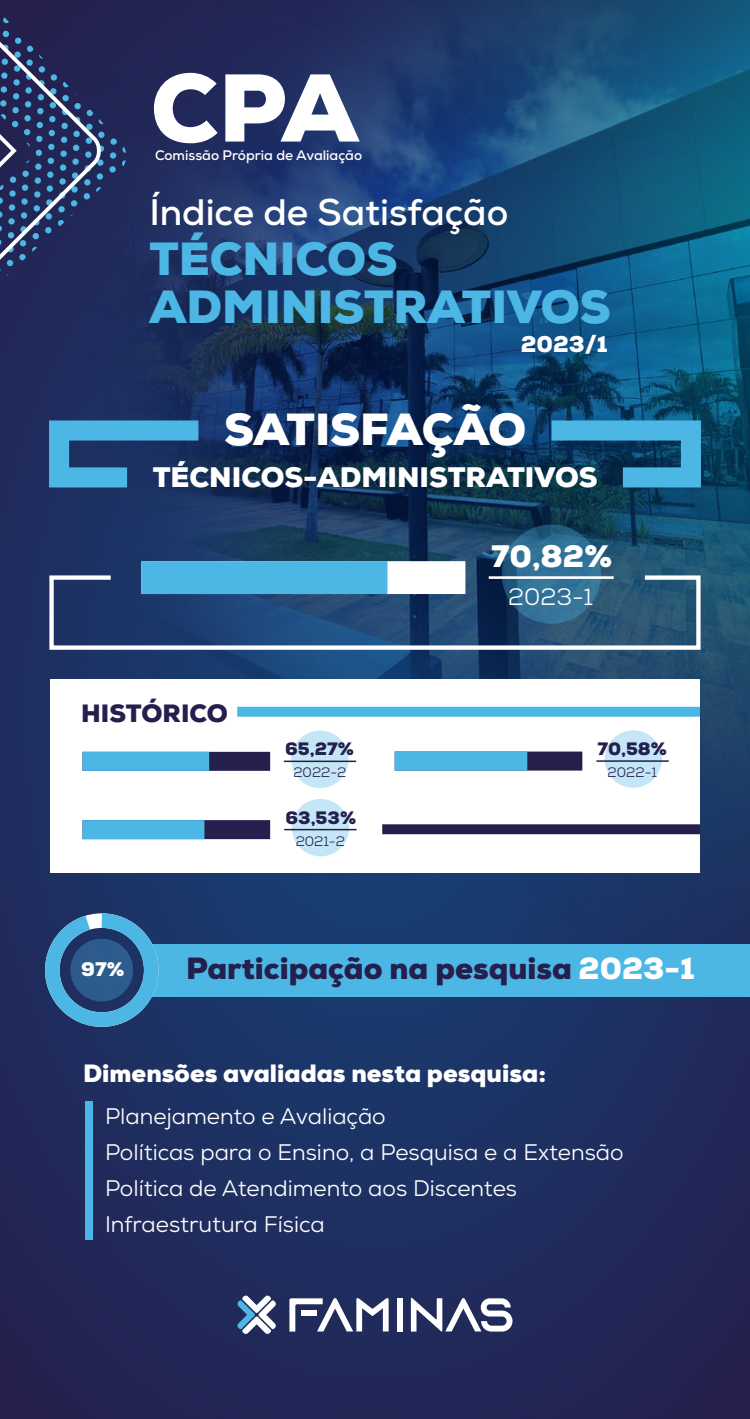
<style>
.page{position:relative;width:750px;height:1419px;background:#212959}
.page>*{position:absolute;margin:0;border:0;box-sizing:border-box;transform-origin:0 0}
.t1{font:900 95.88px "Nexa";color:#fff}
.t2{font:900 46.38px/48.2px "Nexa";color:#4cb6e5}
.t3{font:900 44.88px "Nexa";letter-spacing:-.01em;color:#fff}
.t4{font:700 36.75px "Nexa";color:#fff}
.t5{font:900 31px "Nexa";color:#fff}
.t6{font:900 30.62px "Nexa";color:#251f4d}
.t7{font:900 28.25px "Nexa";color:#fff}
.t8{font:900 25px "Nexa";color:#fff}
.t9{font:900 25px "Nexa";color:#251f4d}
.t10{font:23.75px "Nexa";color:#fff}
.t11{font:900 22.88px "Nexa";color:#fff}
.t12{font:22.5px/35.8px "Nexa";color:#fff}
.t13{font:900 19.62px "Nexa";color:#fff}
.t14{font:900 17.88px "Nexa";color:#251f4d}
.t15{font:700 13.75px "Nexa";color:#fff}
.t16{font:13.75px "Nexa";color:#251f4d}
.s1{color:#fff}
</style>
<div class="page">
<svg style="left:96px;top:875px;width:654px;height:312px"></svg>
<img style="left:50px;top:0;width:700px;height:875px">
<div style="left:50px;top:679px;width:650px;height:193px;background:#fff"></div>
<div style="left:149px;top:944px;width:601px;height:52px;background:#4cb6e5"></div>
<svg style="left:0;top:0;width:127px;height:317px"></svg>
<div style="left:397px;top:1298px;width:6px;height:33px;background:#fff"></div>
<svg style="left:289px;top:1298px;width:100px;height:33px"></svg>
<svg style="left:411px;top:1297px;width:101px;height:35px"></svg>
<svg style="left:237px;top:1295px;width:39px;height:39px"></svg>
<svg style="left:45px;top:904px;width:121px;height:130px"></svg>
<div style="left:70px;top:939px;width:63px;height:62px;background:#2c5c8d;border-radius:50%"></div>
<svg style="left:502px;top:524px;width:99px;height:100px;background:#2c6b90"></svg>
<div style="left:141px;top:561px;width:324px;height:33px;background:#fff"></div>
<div style="left:141px;top:561px;width:247px;height:33px;background:#4cb6e5"></div>
<div style="left:291px;top:731px;width:58px;height:57px;background:#c4e6f6;border-radius:50%"></div>
<hr style="left:284px;top:760px;width:72px;height:2px;background:#251f4d">
<div style="left:82px;top:752px;width:188px;height:19px;background:#251f4d"></div>
<div style="left:82px;top:752px;width:127px;height:19px;background:#4cb6e5"></div>
<div style="left:605px;top:730px;width:57px;height:58px;background:#c4e6f6;border-radius:50%"></div>
<hr style="left:596px;top:760px;width:73px;height:2px;background:#251f4d">
<div style="left:395px;top:751px;width:187px;height:19px;background:#251f4d"></div>
<div style="left:395px;top:751px;width:132px;height:19px;background:#4cb6e5"></div>
<div style="left:292px;top:799px;width:57px;height:57px;background:#c4e6f6;border-radius:50%"></div>
<hr style="left:284px;top:829px;width:73px;height:1px;background:#251f4d">
<div style="left:82px;top:820px;width:188px;height:19px;background:#251f4d"></div>
<div style="left:82px;top:820px;width:122px;height:19px;background:#4cb6e5"></div>
<svg style="left:49px;top:573px;width:654px;height:79px"></svg>
<div style="left:85px;top:1101px;width:7px;height:139px;background:#4cb6e5"></div>
<svg style="left:49px;top:410px;width:170px;height:87px"></svg>
<svg style="left:531px;top:410px;width:180px;height:87px;background:#1f6388"></svg>
<div style="left:237px;top:707px;width:463px;height:10px;background:#4cb6e5"></div>
<div style="left:382px;top:824px;width:318px;height:10px;background:#251f4d"></div>
<h1 class="t1" style="left:151px;top:47px;width:209px">CPA</h1>
<p class="t15" style="left:155px;top:147px;width:209px">Comissão Própria de Avaliação</p>
<h3 class="t4" style="left:149px;top:189px;width:360px">Índice de Satisfação</h3>
<h2 class="t2" style="left:149px;top:235px;width:463px">TÉCNICOS<br>ADMINISTRATIVOS</h2>
<p class="t11" style="left:521px;top:329px;width:88px">2023/1</p>
<h3 class="t3" style="left:224px;top:401px;width:304px">SATISFAÇÃO</h3>
<p class="t7" style="left:153px;top:458px;width:446px">TÉCNICOS-ADMINISTRATIVOS</p>
<p class="t9" style="left:81px;top:697px;width:148px">HISTÓRICO</p>
<p class="t14" style="left:285px;top:738px;width:70px">65,27%</p>
<p class="t16" style="left:293px;top:764px;width:55px">2022-2</p>
<p class="t14" style="left:286px;top:806px;width:72px">63,53%</p>
<p class="t16" style="left:296px;top:832px;width:51px">2021-2</p>
<h3 class="t5" style="left:491px;top:536px;width:123px">70,82%</h3>
<p class="t10" style="left:508px;top:582px;width:86px">2023-1</p>
<p class="t14" style="left:597px;top:737px;width:71px">70,58%</p>
<p class="t16" style="left:608px;top:764px;width:51px">2022-1</p>
<p class="t13" style="left:81px;top:956px;width:45px">97%</p>
<h3 class="t6" style="left:186px;top:949px;width:510px">Participação na pesquisa <span class="s1">2023-1</span></h3>
<p class="t8" style="left:83px;top:1057px;width:465px">Dimensões avaliadas nesta pesquisa:</p>
<p class="t12" style="left:105px;top:1098px;width:520px">Planejamento e Avaliação<br>Políticas para o Ensino, a Pesquisa e a Extensão Política de Atendimento aos Discentes Infraestrutura Física</p>
</div>
